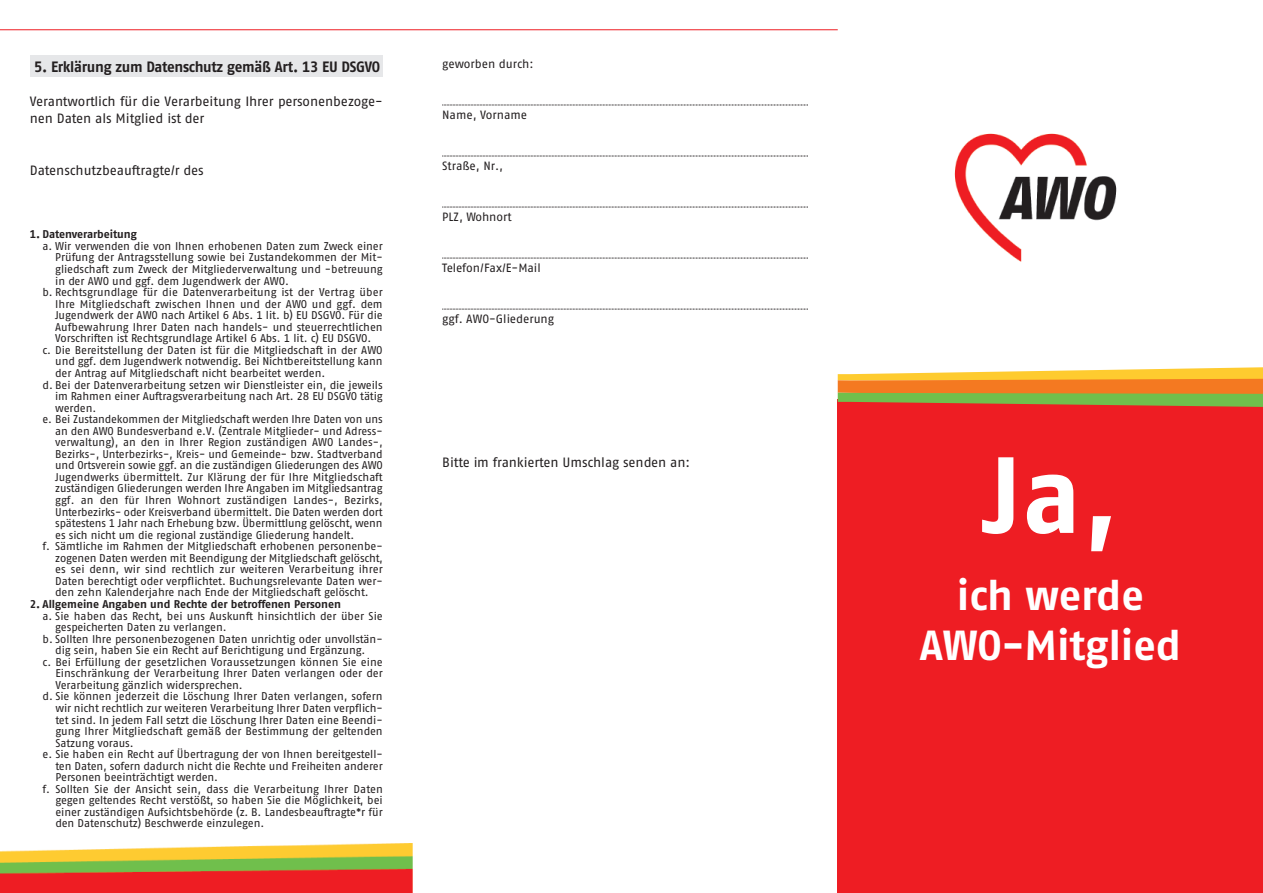
<style>
.page{position:relative;width:1263px;height:893px;background:#fff}
.page>*{position:absolute;margin:0;border:0;box-sizing:border-box;transform-origin:0 0}
.t1{font:700 108px "AWO Fago Office";color:#fff}
.t2{font:700 42px/50.4px "AWO Fago Office";letter-spacing:-.005em;color:#fff;text-align:center}
.t3{font:700 15px "AWO Fago Office";letter-spacing:-.02em;color:#231f20;scale:.96 1}
.t4{font:13.5px/17.2px "AWO Fago Office";letter-spacing:-.005em;color:#231f20}
.t5{font:12px "AWO Fago Office";color:#231f20}
.t6{font:11.25px "AWO Fago Office";letter-spacing:-.005em;color:#231f20}
.t7{font:700 11.25px "AWO Fago Office";letter-spacing:-.01em;color:#231f20}
.s1{font-family:"Koz Min Pr 6 N";font-weight:500}
</style>
<div class="page">
<div style="left:30px;top:55px;width:353px;height:22px;background:#e6e7e9"></div>
<hr style="left:0;top:29px;width:838px;height:1px;background:#ee1d23">
<img style="left:0;top:843px;width:412px;height:50px">
<img style="left:954px;top:133px;width:163px;height:129px">
<div style="left:838px;top:400px;width:425px;height:493px;background:#ee1d23"></div>
<svg style="left:838px;top:367px;width:425px;height:40px;background:#d2a545"></svg>
<svg style="left:442px;top:105px;width:366px;height:1px"></svg>
<svg style="left:442px;top:156px;width:366px;height:1px"></svg>
<svg style="left:442px;top:207px;width:366px;height:1px"></svg>
<svg style="left:442px;top:258px;width:366px;height:1px"></svg>
<svg style="left:442px;top:309px;width:366px;height:1px"></svg>
<h3 class="t3" style="left:34px;top:57px;width:362px">5. Erklärung zum Datenschutz gemäß Art. 13 EU DSGVO</h3>
<p class="t4" style="left:30px;top:93px;width:354px">Verantwortlich für die Verarbeitung Ihrer personenbezoge&shy;nen Daten als Mitglied ist der</p>
<p class="t4" style="left:30px;top:162px;width:175px">Datenschutzbeauftragte/r des</p>
<p class="t7" style="left:30px;top:228px;width:109px">1. Datenverarbeitung</p>
<p class="t6" style="left:43px;top:240px;width:342px">a. Wir verwenden die von Ihnen erhobenen Daten zum Zweck einer</p>
<p class="t6" style="left:55px;top:251px;width:329px">Prüfung der Antragsstellung sowie bei Zustandekommen der Mit-</p>
<p class="t6" style="left:55px;top:263px;width:329px">gliedschaft zum Zweck der Mitgliederverwaltung und -betreuung</p>
<p class="t6" style="left:55px;top:274px;width:235px">in der AWO und ggf. dem Jugendwerk der AWO.</p>
<p class="t6" style="left:43px;top:286px;width:342px">b. Rechtsgrundlage für die Datenverarbeitung ist der Vertrag über</p>
<p class="t6" style="left:55px;top:297px;width:329px">Ihre Mitgliedschaft zwischen Ihnen und der AWO und ggf. dem</p>
<p class="t6" style="left:55px;top:309px;width:329px">Jugendwerk der AWO nach Artikel 6 Abs. 1 lit. b) EU DSGVO. Für die</p>
<p class="t6" style="left:55px;top:320px;width:329px">Aufbewahrung Ihrer Daten nach handels- und steuerrechtlichen</p>
<p class="t6" style="left:55px;top:332px;width:318px">Vorschriften ist Rechtsgrundlage Artikel 6 Abs. 1 lit. c) EU DSGVO.</p>
<p class="t6" style="left:43px;top:344px;width:342px">c. Die Bereitstellung der Daten ist für die Mitgliedschaft in der AWO</p>
<p class="t6" style="left:55px;top:355px;width:329px">und ggf. dem Jugendwerk notwendig. Bei Nichtbereitstellung kann</p>
<p class="t6" style="left:55px;top:367px;width:272px">der Antrag auf Mitgliedschaft nicht bearbeitet werden.</p>
<p class="t6" style="left:43px;top:378px;width:342px">d. Bei der Datenverarbeitung setzen wir Dienstleister ein, die jeweils</p>
<p class="t6" style="left:55px;top:390px;width:329px">im Rahmen einer Auftragsverarbeitung nach Art. 28 EU DSGVO tätig</p>
<p class="t6" style="left:55px;top:401px;width:42px">werden.</p>
<p class="t6" style="left:43px;top:413px;width:342px">e. Bei Zustandekommen der Mitgliedschaft werden Ihre Daten von uns</p>
<p class="t6" style="left:55px;top:424px;width:329px">an den AWO Bundesverband e.V. (Zentrale Mitglieder- und Adress-</p>
<p class="t6" style="left:55px;top:436px;width:329px">verwaltung), an den in Ihrer Region zuständigen AWO Landes-,</p>
<p class="t6" style="left:55px;top:447px;width:329px">Bezirks-, Unterbezirks-, Kreis- und Gemeinde- bzw. Stadtverband</p>
<p class="t6" style="left:55px;top:459px;width:329px">und Ortsverein sowie ggf. an die zuständigen Gliederungen des AWO</p>
<p class="t6" style="left:55px;top:471px;width:329px">Jugendwerks u<span class="s1">̈</span>bermittelt. Zur Klärung der fu<span class="s1">̈</span>r Ihre Mitgliedschaft</p>
<p class="t6" style="left:55px;top:482px;width:329px">zuständigen Gliederungen werden Ihre Angaben im Mitgliedsantrag</p>
<p class="t6" style="left:55px;top:494px;width:329px">ggf. an den fu<span class="s1">̈</span>r Ihren Wohnort zuständigen Landes-, Bezirks,</p>
<p class="t6" style="left:55px;top:505px;width:329px">Unterbezirks- oder Kreisverband u<span class="s1">̈</span>bermittelt. Die Daten werden dort</p>
<p class="t6" style="left:55px;top:517px;width:329px">spätestens 1 Jahr nach Erhebung bzw. Übermittlung gelöscht, wenn</p>
<p class="t6" style="left:55px;top:528px;width:300px">es sich nicht um die regional zuständige Gliederung handelt.</p>
<p class="t6" style="left:43px;top:540px;width:342px">f. Sämtliche im Rahmen der Mitgliedschaft erhobenen personenbe-</p>
<p class="t6" style="left:55px;top:551px;width:329px">zogenen Daten werden mit Beendigung der Mitgliedschaft gelöscht,</p>
<p class="t6" style="left:55px;top:563px;width:329px">es sei denn, wir sind rechtlich zur weiteren Verarbeitung ihrer</p>
<p class="t6" style="left:55px;top:575px;width:329px">Daten berechtigt oder verpflichtet. Buchungsrelevante Daten wer-</p>
<p class="t6" style="left:55px;top:586px;width:315px">den zehn Kalenderjahre nach Ende der Mitgliedschaft gelöscht.</p>
<p class="t7" style="left:30px;top:597px;width:313px">2. Allgemeine Angaben und Rechte der betroffenen Personen</p>
<p class="t6" style="left:43px;top:609px;width:342px">a. Sie haben das Recht, bei uns Auskunft hinsichtlich der über Sie</p>
<p class="t6" style="left:55px;top:621px;width:173px">gespeicherten Daten zu verlangen.</p>
<p class="t6" style="left:43px;top:632px;width:342px">b. Sollten Ihre personenbezogenen Daten unrichtig oder unvollstän-</p>
<p class="t6" style="left:55px;top:644px;width:312px">dig sein, haben Sie ein Recht auf Berichtigung und Ergänzung.</p>
<p class="t6" style="left:43px;top:655px;width:342px">c. Bei Erfüllung der gesetzlichen Voraussetzungen können Sie eine</p>
<p class="t6" style="left:55px;top:667px;width:329px">Einschränkung der Verarbeitung Ihrer Daten verlangen oder der</p>
<p class="t6" style="left:55px;top:678px;width:189px">Verarbeitung gänzlich widersprechen.</p>
<p class="t6" style="left:43px;top:690px;width:342px">d. Sie können jederzeit die Löschung Ihrer Daten verlangen, sofern</p>
<p class="t6" style="left:55px;top:702px;width:329px">wir nicht rechtlich zur weiteren Verarbeitung Ihrer Daten verpflich-</p>
<p class="t6" style="left:55px;top:713px;width:329px">tet sind. In jedem Fall setzt die Löschung Ihrer Daten eine Beendi-</p>
<p class="t6" style="left:55px;top:725px;width:329px">gung Ihrer Mitgliedschaft gemäß der Bestimmung der geltenden</p>
<p class="t6" style="left:55px;top:736px;width:80px">Satzung voraus.</p>
<p class="t6" style="left:43px;top:748px;width:342px">e. Sie haben ein Recht auf Übertragung der von Ihnen bereitgestell-</p>
<p class="t6" style="left:55px;top:759px;width:329px">ten Daten, sofern dadurch nicht die Rechte und Freiheiten anderer</p>
<p class="t6" style="left:55px;top:771px;width:164px">Personen beeinträchtigt werden.</p>
<p class="t6" style="left:43px;top:782px;width:342px">f. Sollten Sie der Ansicht sein, dass die Verarbeitung Ihrer Daten</p>
<p class="t6" style="left:55px;top:794px;width:329px">gegen geltendes Recht verstößt, so haben Sie die Möglichkeit, bei</p>
<p class="t6" style="left:55px;top:806px;width:329px">einer zuständigen Aufsichtsbehörde (z. B. Landesbeauftragte*r für</p>
<p class="t6" style="left:55px;top:817px;width:210px">den Datenschutz) Beschwerde einzulegen.</p>
<p class="t5" style="left:442px;top:57px;width:93px">geworben durch:</p>
<p class="t5" style="left:442px;top:108px;width:86px">Name, Vorname</p>
<p class="t5" style="left:442px;top:159px;width:62px">Straße, Nr.,</p>
<p class="t5" style="left:442px;top:210px;width:71px">PLZ, Wohnort</p>
<p class="t5" style="left:442px;top:261px;width:100px">Telefon/Fax/E-Mail</p>
<p class="t5" style="left:442px;top:312px;width:113px">ggf. AWO-Gliederung</p>
<p class="t4" style="left:442px;top:453px;width:249px">Bitte im frankierten Umschlag senden an:</p>
<h1 class="t1" style="left:982px;top:432px;width:138px">Ja,</h1>
<h2 class="t2" style="left:920px;top:569px;width:263px">ich werde<br>AWO-Mitglied</h2>
</div>
